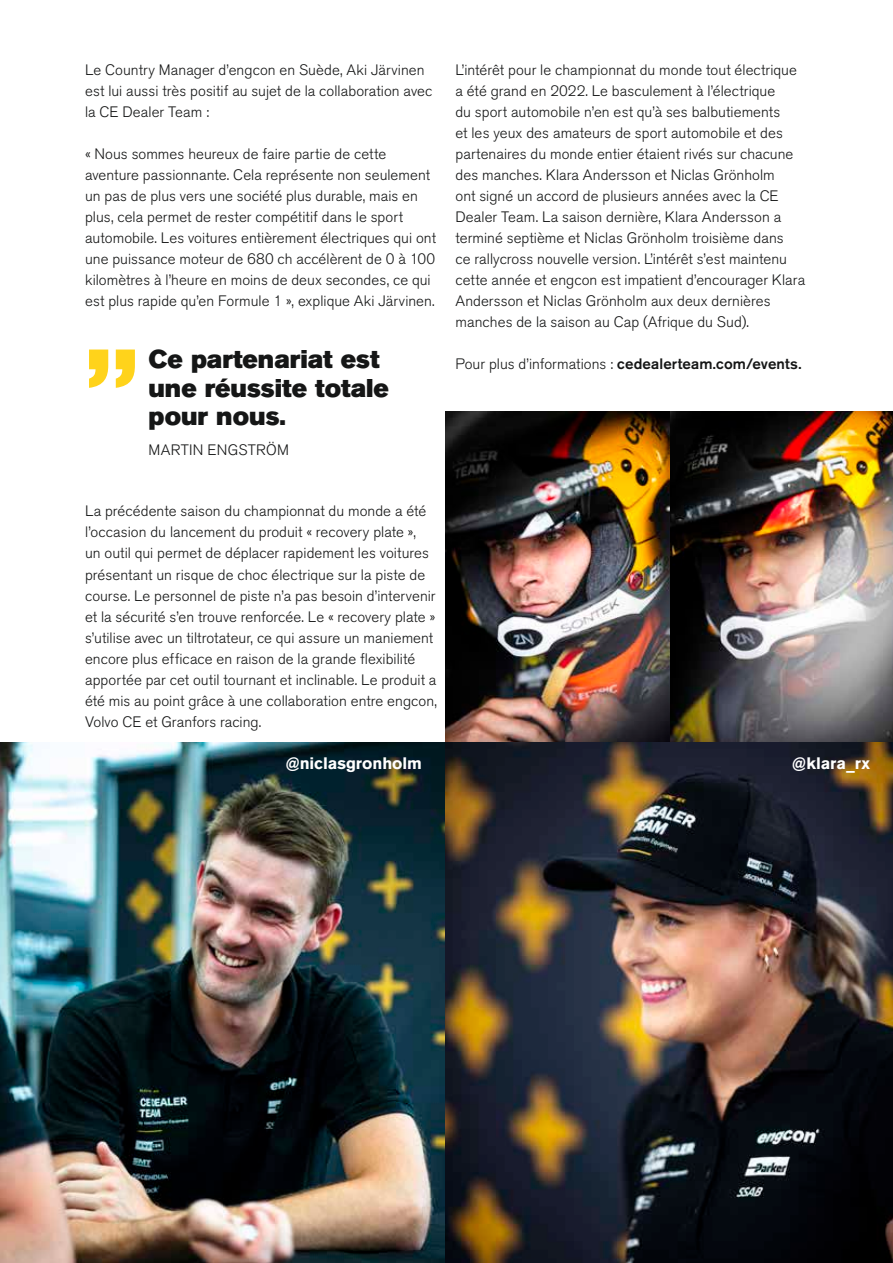
<style>
.page{position:relative;width:893px;height:1263px;background:#fff}
.page>*{position:absolute;margin:0;border:0;box-sizing:border-box;transform-origin:0 0}
.t1{font:105px "Akzidenz Grotesk Pro Super";color:#ffd31b}
.t2{font:25.5px/28.5px "Akzidenz Grotesk Pro Super";color:#151616}
.t3{font:700 16.5px "Akzidenz Grotesk Pro";color:#fff}
.t4{font:300 15px/21px "Akzidenz Grotesk Pro";letter-spacing:.005em;color:#151616}
.t5{font:500 15px "Akzidenz Grotesk Pro";letter-spacing:.01em;color:#151616}
.s1{font-weight:300}
</style>
<div class="page">
<img style="left:446px;top:411px;width:447px;height:331px">
<img style="left:0;top:742px;width:893px;height:521px">
<p class="t4" style="left:85px;top:59px;width:349px">Le Country Manager d’engcon en Suède, Aki Järvinen est lui aussi très positif au sujet de la collaboration avec la CE Dealer Team :</p>
<p class="t4" style="left:85px;top:144px;width:353px">« Nous sommes heureux de faire partie de cette aventure passionnante. Cela représente non seulement un pas de plus vers une société plus durable, mais en plus, cela permet de rester compétitif dans le sport automobile. Les voitures entièrement électriques qui ont une puissance moteur de 680 ch accélèrent de 0 à 100 kilomètres à l’heure en moins de deux secondes, ce qui est plus rapide qu’en Formule 1 », explique Aki Järvinen.</p>
<h1 class="t1" style="left:85px;top:319px;width:56px">”</h1>
<h2 class="t2" style="left:148px;top:345px;width:242px">Ce partenariat est une réussite totale pour nous.</h2>
<p class="t4" style="left:149px;top:439px;width:142px">MARTIN ENGSTRÖM</p>
<p class="t4" style="left:455px;top:59px;width:351px">L’intérêt pour le championnat du monde tout électrique a été grand en 2022. Le basculement à l’électrique<br>du sport automobile n’en est qu’à ses balbutiements<br>et les yeux des amateurs de sport automobile et des partenaires du monde entier étaient rivés sur chacune des manches. Klara Andersson et Niclas Grönholm<br>ont signé un accord de plusieurs années avec la CE Dealer Team. La saison dernière, Klara Andersson a terminé septième et Niclas Grönholm troisième dans<br>ce rallycross nouvelle version. L’intérêt s’est maintenu cette année et engcon est impatient d’encourager Klara Andersson et Niclas Grönholm aux deux dernières manches de la saison au Cap (Afrique du Sud).</p>
<p class="t5" style="left:455px;top:354px;width:348px"><span class="s1">Pour plus d’informations :</span> cedealerteam.com/events.</p>
<p class="t4" style="left:85px;top:501px;width:353px">La précédente saison du championnat du monde a été l’occasion du lancement du produit « recovery plate »,<br>un outil qui permet de déplacer rapidement les voitures présentant un risque de choc électrique sur la piste de course. Le personnel de piste n’a pas besoin d’intervenir et la sécurité s’en trouve renforcée. Le « recovery plate » s’utilise avec un tiltrotateur, ce qui assure un maniement encore plus efficace en raison de la grande flexibilité apportée par cet outil tournant et inclinable. Le produit a été mis au point grâce à une collaboration entre engcon, Volvo CE et Granfors racing.</p>
<p class="t3" style="left:286px;top:752px;width:138px">@niclasgronholm</p>
<p class="t3" style="left:792px;top:752px;width:79px">@klara_rx</p>
</div>
